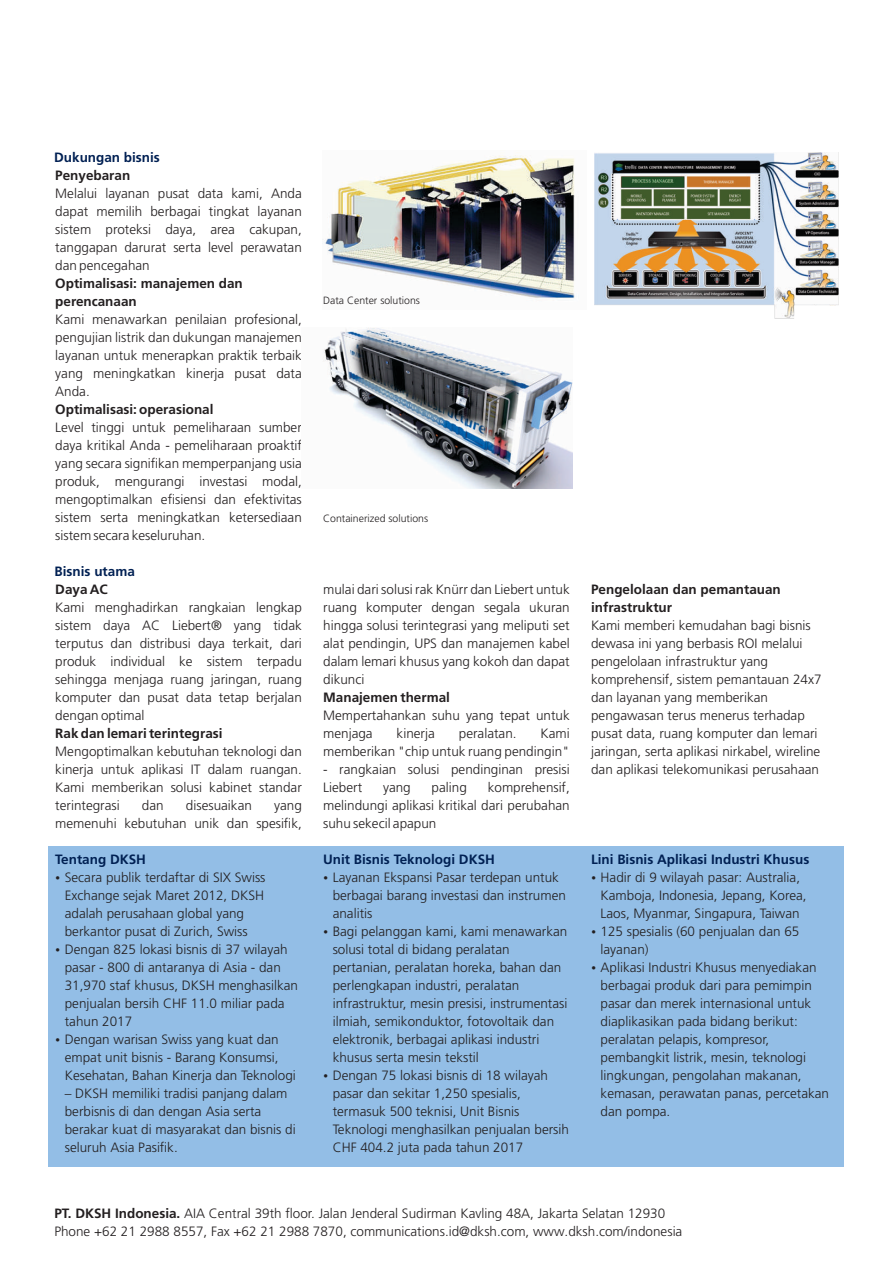
<style>
.page{position:relative;width:893px;height:1263px;background:#fff}
.page>*{position:absolute;margin:0;border:0;box-sizing:border-box;transform-origin:0 0}
.t1{font:300 13.5px/18px "Frutiger LT Pro";color:#231f20}
.t2{font:700 13.5px/18px "Frutiger LT Pro";color:#231f20}
.t3{font:700 13.5px "Frutiger LT Pro";color:#002053}
.t4{font:300 10.5px "Frutiger LT Pro";color:#231f20}
.s1{font-weight:700}
</style>
<div class="page">
<img style="left:595px;top:152px;width:243px;height:166px">
<img style="left:323px;top:328px;width:249px;height:161px">
<img style="left:322px;top:155px;width:257px;height:143px">
<div style="left:49px;top:846px;width:795px;height:321px;background:#93bee6"></div>
<p class="t3" style="left:54px;top:152px;width:107px">Dukungan bisnis</p>
<p class="t2" style="left:55px;top:168px;width:77px">Penyebaran</p>
<p class="t1" style="left:55px;top:186px;width:248px;text-align:justify">Melalui layanan pusat data kami, Anda dapat memilih berbagai tingkat layanan sistem proteksi daya, area cakupan, tanggapan darurat serta level perawatan dan pencegahan</p>
<p class="t2" style="left:55px;top:276px;width:189px">Optimalisasi: manajemen dan perencanaan</p>
<p class="t1" style="left:55px;top:312px;width:248px;text-align:justify">Kami menawarkan penilaian profesional, pengujian listrik dan dukungan manajemen layanan untuk menerapkan praktik terbaik yang meningkatkan kinerja pusat data Anda.</p>
<p class="t2" style="left:55px;top:402px;width:160px">Optimalisasi: operasional</p>
<p class="t1" style="left:55px;top:420px;width:248px;text-align:justify">Level tinggi untuk pemeliharaan sumber daya kritikal Anda - pemeliharaan proaktif yang secara signifikan memperpanjang usia produk, mengurangi investasi modal, mengoptimalkan efisiensi dan efektivitas sistem serta meningkatkan ketersediaan sistem secara keseluruhan.</p>
<p class="t3" style="left:55px;top:566px;width:82px">Bisnis utama</p>
<p class="t2" style="left:55px;top:582px;width:54px">Daya AC</p>
<p class="t1" style="left:55px;top:600px;width:248px;text-align:justify">Kami menghadirkan rangkaian lengkap sistem daya AC Liebert® yang tidak terputus dan distribusi daya terkait, dari produk individual ke sistem terpadu sehingga menjaga ruang jaringan, ruang komputer dan pusat data tetap berjalan dengan optimal</p>
<p class="t2" style="left:55px;top:726px;width:169px">Rak dan lemari terintegrasi</p>
<p class="t1" style="left:55px;top:744px;width:248px;text-align:justify">Mengoptimalkan kebutuhan teknologi dan kinerja untuk aplikasi IT dalam ruangan.<br>Kami memberikan solusi kabinet standar terintegrasi</p>
<p class="t1" style="left:142px;top:798px;width:23px">dan</p>
<p class="t1" style="left:186px;top:798px;width:68px">disesuaikan</p>
<p class="t1" style="left:55px;top:798px;width:248px;text-align:right">yang<br>memenuhi kebutuhan unik dan spesifik,</p>
<p class="t3" style="left:55px;top:854px;width:92px">Tentang DKSH</p>
<p class="t1" style="left:65px;top:870px;width:235px">Secara publik terdaftar di SIX Swiss Exchange sejak Maret 2012, DKSH adalah perusahaan global yang berkantor pusat di Zurich, Swiss<br>Dengan 825 lokasi bisnis di 37 wilayah pasar - 800 di antaranya di Asia - dan 31,970 staf khusus, DKSH menghasilkan penjualan bersih CHF 11.0 miliar pada tahun 2017<br>Dengan warisan Swiss yang kuat dan empat unit bisnis - Barang Konsumsi, Kesehatan, Bahan Kinerja dan Teknologi</p>
<p class="t1" style="left:65px;top:1086px;width:233px">– DKSH memiliki tradisi panjang dalam berbisnis di dan dengan Asia serta berakar kuat di masyarakat dan bisnis di seluruh Asia Pasifik.</p>
<p class="t4" style="left:323px;top:296px;width:98px">Data Center solutions</p>
<p class="t4" style="left:323px;top:514px;width:107px">Containerized solutions</p>
<p class="t1" style="left:323px;top:581px;width:248px;text-align:justify">mulai dari solusi rak Knürr dan Liebert untuk ruang komputer dengan segala ukuran hingga solusi terintegrasi yang meliputi set alat pendingin, UPS dan manajemen kabel dalam lemari khusus yang kokoh dan dapat dikunci</p>
<p class="t2" style="left:323px;top:689px;width:128px">Manajemen thermal</p>
<p class="t1" style="left:323px;top:707px;width:248px">Mempertahankan suhu yang tepat untuk menjaga</p>
<p class="t1" style="left:397px;top:725px;width:40px">kinerja</p>
<p class="t1" style="left:459px;top:725px;width:59px">peralatan.</p>
<p class="t1" style="left:323px;top:725px;width:248px;text-align:right">Kami<br>memberikan "chip untuk ruang pendingin"</p>
<p class="t1" style="left:323px;top:761px;width:248px">- rangkaian solusi pendinginan presisi<br>Liebert</p>
<p class="t1" style="left:323px;top:779px;width:248px;text-align:justify;text-indent:165px">komprehensif, melindungi aplikasi kritikal dari perubahan suhu sekecil apapun</p>
<p class="t1" style="left:383px;top:779px;width:29px">yang</p>
<p class="t1" style="left:432px;top:779px;width:37px">paling</p>
<p class="t3" style="left:323px;top:854px;width:173px">Unit Bisnis Teknologi DKSH</p>
<p class="t1" style="left:333px;top:870px;width:238px">Layanan Ekspansi Pasar terdepan untuk berbagai barang investasi dan instrumen analitis<br>Bagi pelanggan kami, kami menawarkan solusi total di bidang peralatan pertanian, peralatan horeka, bahan dan perlengkapan industri, peralatan infrastruktur, mesin presisi, instrumentasi ilmiah, semikonduktor, fotovoltaik dan elektronik, berbagai aplikasi industri khusus serta mesin tekstil<br>Dengan 75 lokasi bisnis di 18 wilayah pasar dan sekitar 1,250 spesialis, termasuk 500 teknisi, Unit Bisnis Teknologi menghasilkan penjualan bersih CHF 404.2 juta pada tahun 2017</p>
<p class="t2" style="left:591px;top:582px;width:191px">Pengelolaan dan pemantauan infrastruktur</p>
<p class="t1" style="left:591px;top:618px;width:232px">Kami memberi kemudahan bagi bisnis dewasa ini yang berbasis ROI melalui pengelolaan infrastruktur yang komprehensif, sistem pemantauan 24x7 dan layanan yang memberikan pengawasan terus menerus terhadap pusat data, ruang komputer dan lemari jaringan, serta aplikasi nirkabel, wireline dan aplikasi telekomunikasi perusahaan</p>
<p class="t3" style="left:591px;top:854px;width:220px">Lini Bisnis Aplikasi Industri Khusus</p>
<p class="t1" style="left:601px;top:870px;width:230px">Hadir di 9 wilayah pasar: Australia,<br>Kamboja, Indonesia, Jepang, Korea,<br>Laos, Myanmar, Singapura, Taiwan<br>125 spesialis (60 penjualan dan 65 layanan)<br>Aplikasi Industri Khusus menyediakan berbagai produk dari para pemimpin pasar dan merek internasional untuk diaplikasikan pada bidang berikut: peralatan pelapis, kompresor, pembangkit listrik, mesin, teknologi lingkungan, pengolahan makanan, kemasan, perawatan panas, percetakan dan pompa.</p>
<p class="t1" style="left:54px;top:1205px;width:630px"><span class="s1">PT. DKSH Indonesia.</span> AIA Central 39th floor. Jalan Jenderal Sudirman Kavling 48A, Jakarta Selatan 12930<br>Phone +62 21 2988 8557, Fax +62 21 2988 7870, communications.id@dksh.com, www.dksh.com/indonesia</p>
</div>
